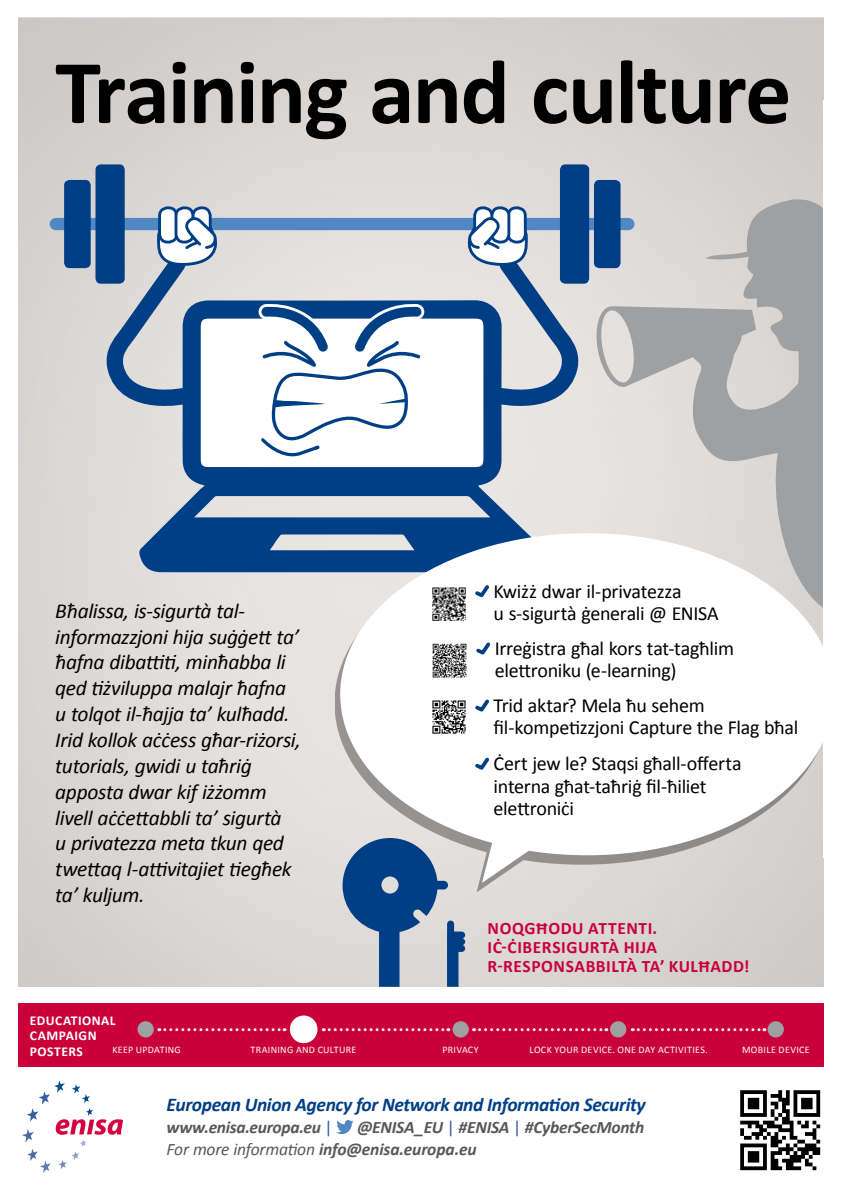
<style>
.page{position:relative;width:842px;height:1192px;background:#fff}
.page>*{position:absolute;margin:0;border:0;box-sizing:border-box;transform-origin:0 0}
.t1{font:700 92px "Calibri";letter-spacing:-.015em;color:#000}
.t2{font:italic 21.4px/25.9px "Calibri";letter-spacing:-.015em;color:#000}
.t3{font:20px/22.5px "Calibri";letter-spacing:-.015em;color:#000}
.t4{font:italic 700 19.5px "Calibri";letter-spacing:-.02em;color:#003f85}
.t5{font:italic 700 17.5px/22px "Calibri";letter-spacing:-.015em;color:#58585a}
.t6{font:700 17.45px/19px "Calibri";letter-spacing:.03em;color:#c90039}
.t7{font:700 13.55px/15.6px "Calibri";letter-spacing:.035em;color:#fff}
.t8{font:10px "Calibri";letter-spacing:.03em;color:#fff}
.s1{font-weight:400;font-style:normal;color:#395a97}
.s2{font-weight:400}
</style>
<div class="page">
<svg style="left:740px;top:1090px;width:80px;height:80px"></svg>
<svg style="left:22px;top:1081px;width:101px;height:92px"></svg>
<svg style="left:336px;top:1120px;width:18px;height:14px"></svg>
<div style="left:18px;top:1003px;width:806px;height:64px;background:#c90039"></div>
<img style="left:18px;top:17px;width:806px;height:969px">
<svg style="left:159px;top:1028px;width:126px;height:3px"></svg>
<svg style="left:323px;top:1028px;width:126px;height:3px"></svg>
<svg style="left:473px;top:1028px;width:134px;height:3px"></svg>
<svg style="left:632px;top:1028px;width:133px;height:3px"></svg>
<div style="left:137px;top:1021px;width:17px;height:16px;background:#9ea0a2;border-radius:50%"></div>
<div style="left:767px;top:1021px;width:17px;height:16px;background:#9ea0a2;border-radius:50%"></div>
<div style="left:452px;top:1021px;width:17px;height:16px;background:#9ea0a2;border-radius:50%"></div>
<div style="left:610px;top:1021px;width:16px;height:16px;background:#9ea0a2;border-radius:50%"></div>
<div style="left:290px;top:1016px;width:27px;height:27px;background:#fff;border-radius:50%"></div>
<svg style="left:594px;top:199px;width:230px;height:343px;background:#c5c4c3"></svg>
<svg style="left:139px;top:300px;width:406px;height:272px;background:#5b80a9"></svg>
<svg style="left:201px;top:319px;width:282px;height:148px"></svg>
<svg style="left:258px;top:301px;width:167px;height:159px"></svg>
<div style="left:56px;top:218px;width:572px;height:12px;background:#4f88c2"></div>
<div style="left:95px;top:164px;width:30px;height:120px;background:#003f85;border-radius:5px"></div>
<div style="left:560px;top:164px;width:29px;height:120px;background:#003f85;border-radius:5px"></div>
<div style="left:64px;top:180px;width:27px;height:88px;background:#003f85;border-radius:5px"></div>
<div style="left:594px;top:180px;width:26px;height:88px;background:#003f85;border-radius:5px"></div>
<svg style="left:160px;top:208px;width:17px;height:34px"></svg>
<div style="left:158px;top:206px;width:20px;height:38px;border:3px solid #003f85;border-radius:8px"></div>
<svg style="left:176px;top:208px;width:17px;height:34px"></svg>
<div style="left:175px;top:206px;width:20px;height:38px;border:3px solid #003f85;border-radius:8px"></div>
<svg style="left:193px;top:208px;width:17px;height:34px"></svg>
<div style="left:192px;top:206px;width:20px;height:38px;border:3px solid #003f85;border-radius:8px"></div>
<svg style="left:100px;top:211px;width:118px;height:218px"></svg>
<svg style="left:508px;top:208px;width:17px;height:34px"></svg>
<div style="left:507px;top:206px;width:20px;height:38px;border:3px solid #003f85;border-radius:8px"></div>
<svg style="left:492px;top:208px;width:17px;height:34px"></svg>
<div style="left:490px;top:206px;width:20px;height:38px;border:3px solid #003f85;border-radius:8px"></div>
<svg style="left:475px;top:208px;width:17px;height:34px"></svg>
<div style="left:473px;top:206px;width:20px;height:38px;border:3px solid #003f85;border-radius:8px"></div>
<svg style="left:467px;top:211px;width:117px;height:218px"></svg>
<div style="left:335px;top:542px;width:494px;height:350px;background:#000;opacity:.35"></div>
<svg style="left:482px;top:840px;width:75px;height:43px"></svg>
<div style="left:340px;top:533px;width:494px;height:322px;background:#fff;border-radius:50%"></div>
<svg style="left:343px;top:838px;width:122px;height:149px;background:#728eaf"></svg>
<svg style="left:475px;top:757px;width:14px;height:13px"></svg>
<svg style="left:475px;top:699px;width:14px;height:13px"></svg>
<svg style="left:476px;top:642px;width:15px;height:13px"></svg>
<svg style="left:475px;top:585px;width:14px;height:13px"></svg>
<img style="left:432px;top:587px;width:34px;height:34px">
<img style="left:432px;top:643px;width:35px;height:35px">
<img style="left:432px;top:700px;width:34px;height:34px">
<div style="left:824px;top:100px;width:18px;height:758px;background:#fff"></div>
<h1 class="t1" style="left:55px;top:27px;width:738px">TRAINING AND CULTURE</h1>
<p class="t2" style="left:55px;top:597px;width:247px">Bħalissa, is-sigurtà tal&shy;informazzjoni hija suġġett ta’ ħafna dibattiti, minħabba li qed tiżviluppa malajr ħafna u tolqot il-ħajja ta’ kulħadd.<br>Irid kollok aċċess għar-riżorsi, tutorials, gwidi u taħriġ apposta dwar kif iżżomm livell aċċettabbli ta’ sigurtà<br>u privatezza meta tkun qed twettaq l-attivitajiet tiegħek ta’ kuljum.</p>
<p class="t3" style="left:494px;top:579px;width:227px">Kwiżż dwar il-privatezza<br>u s-sigurtà ġenerali @ ENISA</p>
<p class="t3" style="left:495px;top:636px;width:241px">Irreġistra għal kors tat-tagħlim elettroniku (e-learning)</p>
<p class="t3" style="left:494px;top:694px;width:306px">Trid aktar? Mela ħu sehem fil-kompetizzjoni Capture the Flag bħal</p>
<p class="t3" style="left:494px;top:752px;width:250px">Ċert jew le? Staqsi għall-offerta interna għat-taħriġ fil-ħiliet elettroniċi</p>
<p class="t6" style="left:488px;top:918px;width:263px">NOQGĦODU ATTENTI.<br>IĊ-ĊIBERSIGURTÀ HIJA<br>R-RESPONSABBILTÀ TA’ KULĦADD!</p>
<p class="t7" style="left:30px;top:1012px;width:87px">EDUCATIONAL<br>CAMPAIGN<br>POSTERS</p>
<p class="t8" style="left:112px;top:1043px;width:70px">Keep updating</p>
<p class="t8" style="left:442px;top:1043px;width:38px">Privacy</p>
<p class="t8" style="left:529px;top:1043px;width:180px">Lock your device. One day activities.</p>
<p class="t8" style="left:742px;top:1043px;width:69px">Mobile device</p>
<p class="t8" style="left:251px;top:1043px;width:107px">Training and culture</p>
<p class="t4" style="left:167px;top:1091px;width:481px">European Union Agency for Network and Information Security</p>
<p class="t5" style="left:167px;top:1115px;width:479px;text-indent:191px">@ENISA_EU <span class="s1">|</span> #ENISA <span class="s1">|</span> #CyberSecMonth<br><span class="s2">For more information</span> info@enisa.europa.eu</p>
<p class="t5" style="left:167px;top:1115px;width:168px">www.enisa.europa.eu <span class="s1">|</span></p>
</div>
